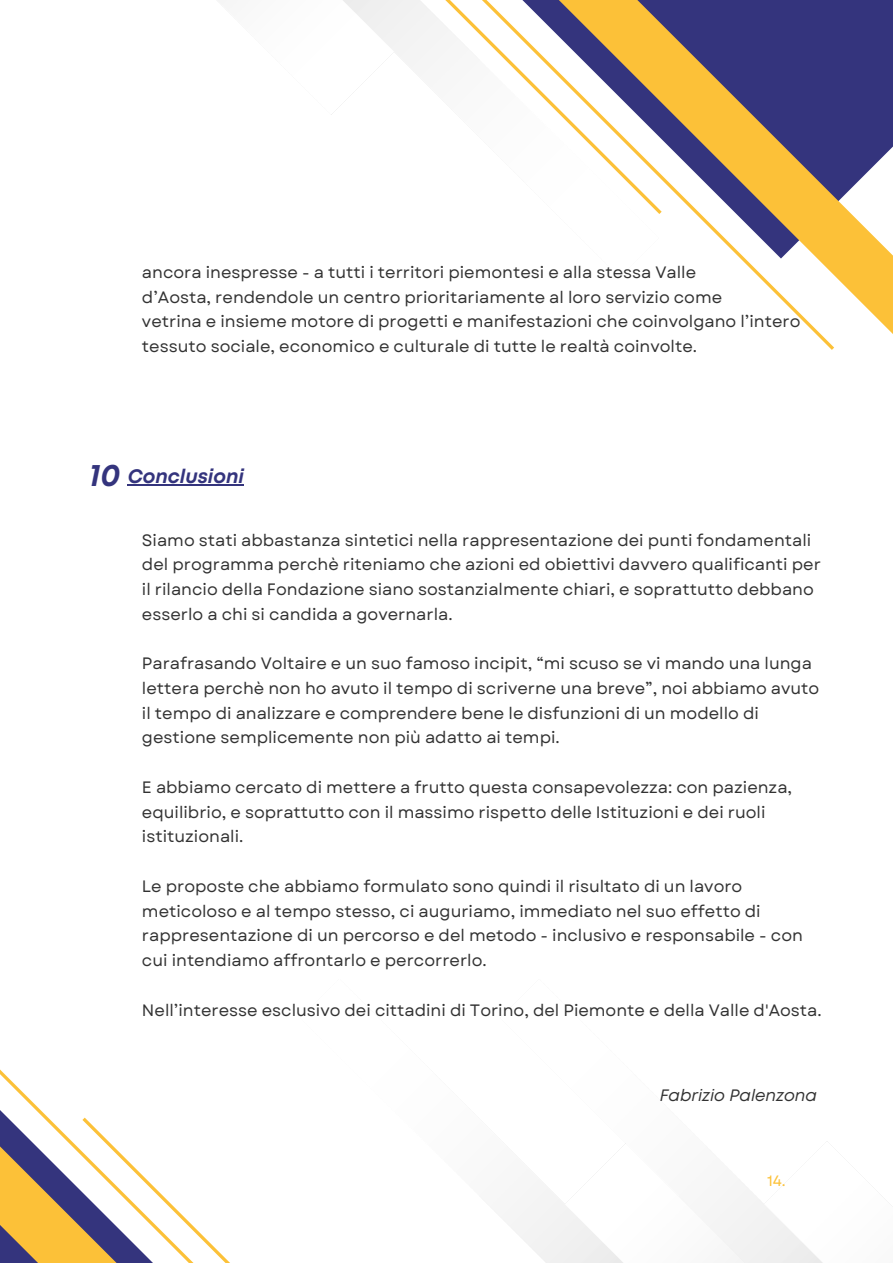
<style>
.page{position:relative;width:893px;height:1264px;background:#fff}
.page>*{position:absolute;margin:0;border:0;box-sizing:border-box;transform-origin:0 0}
.t1{font:italic 700 19.5px "Mont";color:#34347d}
.t2{font:16.5px/24.8px "Garet";color:#323232}
.t3{font:italic 16.5px "Mont";color:#323232}
.t4{font:15px "Garet";color:#fcc138}
.s1{font-size:31.5px}
</style>
<div class="page">
<svg style="left:401px;top:0;width:491px;height:350px"></svg>
<svg style="left:0;top:1069px;width:229px;height:193px"></svg>
<hr style="left:128px;top:484px;width:116px;height:1px;background:#34347d">
<p class="t2" style="left:142px;top:260px;width:660px">ancora inespresse - a tutti i territori piemontesi e alla stessa Valle<br>d’Aosta, rendendole un centro prioritariamente al loro servizio come<br>vetrina e insieme motore di progetti e manifestazioni che coinvolgano l’intero tessuto sociale, economico e culturale di tutte le realtà coinvolte.</p>
<p class="t1" style="left:89px;top:469px;width:156px"><span class="s1">10</span> Conclusioni</p>
<p class="t2" style="left:142px;top:527px;width:680px">Siamo stati abbastanza sintetici nella rappresentazione dei punti fondamentali del programma perchè riteniamo che azioni ed obiettivi davvero qualificanti per il rilancio della Fondazione siano sostanzialmente chiari, e soprattutto debbano esserlo a chi si candida a governarla.</p>
<p class="t2" style="left:142px;top:651px;width:678px">Parafrasando Voltaire e un suo famoso incipit, “mi scuso se vi mando una lunga lettera perchè non ho avuto il tempo di scriverne una breve”, noi abbiamo avuto il tempo di analizzare e comprendere bene le disfunzioni di un modello di gestione semplicemente non più adatto ai tempi.</p>
<p class="t2" style="left:142px;top:774px;width:651px">E abbiamo cercato di mettere a frutto questa consapevolezza: con pazienza, equilibrio, e soprattutto con il massimo rispetto delle Istituzioni e dei ruoli istituzionali.</p>
<p class="t2" style="left:142px;top:873px;width:662px">Le proposte che abbiamo formulato sono quindi il risultato di un lavoro meticoloso e al tempo stesso, ci auguriamo, immediato nel suo effetto di rappresentazione di un percorso e del metodo - inclusivo e responsabile - con cui intendiamo affrontarlo e percorrerlo.</p>
<p class="t2" style="left:142px;top:997px;width:681px">Nell’interesse esclusivo dei cittadini di Torino, del Piemonte e della Valle d'Aosta.</p>
<p class="t3" style="left:660px;top:1088px;width:158px">Fabrizio Palenzona</p>
<p class="t4" style="left:767px;top:1169px;width:20px">14.</p>
</div>
